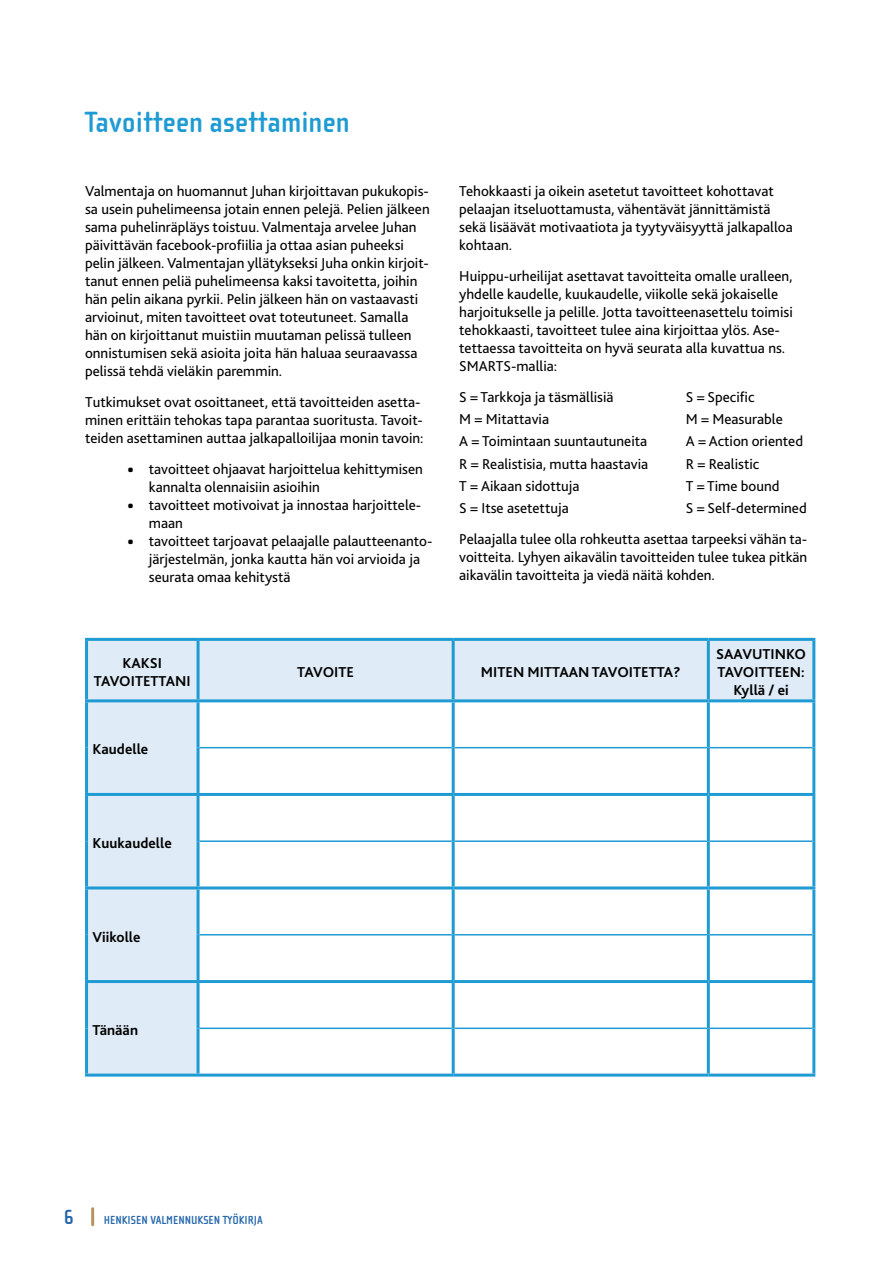
<style>
.page{position:relative;width:893px;height:1263px;background:#fff}
.page>*{position:absolute;margin:0;border:0;box-sizing:border-box;transform-origin:0 0}
.t1{font:700 30px "Cholla Sans OT";color:#1f9bd3}
.t2{font:700 21px "Cholla Sans OT";color:#2567ac}
.t3{font:15px/18px "Bliss 2";color:#000}
.t4{font:700 15px/18px "Bliss 2";color:#000;text-align:center}
.t5{font:700 12px "Cholla Sans OT";color:#2567ac}
.s1{font-family:"Cholla Wide OT"}
</style>
<div class="page">
<hr style="left:91px;top:1209px;width:3px;height:16px;background:#b7945e">
<svg style="left:88px;top:641px;width:724px;height:432px"></svg>
<hr style="left:200px;top:747px;width:252px;height:1px;background:#1f9bd3">
<hr style="left:455px;top:747px;width:252px;height:1px;background:#1f9bd3">
<hr style="left:710px;top:747px;width:102px;height:1px;background:#1f9bd3">
<hr style="left:200px;top:840px;width:252px;height:2px;background:#1f9bd3">
<hr style="left:455px;top:840px;width:252px;height:2px;background:#1f9bd3">
<hr style="left:710px;top:840px;width:102px;height:2px;background:#1f9bd3">
<hr style="left:200px;top:934px;width:252px;height:1px;background:#1f9bd3">
<hr style="left:455px;top:934px;width:252px;height:1px;background:#1f9bd3">
<hr style="left:710px;top:934px;width:102px;height:1px;background:#1f9bd3">
<hr style="left:200px;top:1027px;width:252px;height:2px;background:#1f9bd3">
<hr style="left:455px;top:1027px;width:252px;height:2px;background:#1f9bd3">
<hr style="left:710px;top:1027px;width:102px;height:2px;background:#1f9bd3">
<hr style="left:85px;top:638px;width:113px;height:3px;background:#1f9bd3">
<hr style="left:85px;top:641px;width:3px;height:58px;background:#1f9bd3">
<hr style="left:198px;top:638px;width:255px;height:3px;background:#1f9bd3">
<hr style="left:453px;top:638px;width:255px;height:3px;background:#1f9bd3">
<hr style="left:708px;top:638px;width:107px;height:3px;background:#1f9bd3">
<hr style="left:812px;top:641px;width:3px;height:58px;background:#1f9bd3">
<hr style="left:85px;top:702px;width:3px;height:46px;background:#1f9bd3">
<hr style="left:85px;top:748px;width:3px;height:45px;background:#1f9bd3">
<hr style="left:812px;top:702px;width:3px;height:46px;background:#1f9bd3">
<hr style="left:812px;top:748px;width:3px;height:45px;background:#1f9bd3">
<hr style="left:85px;top:796px;width:3px;height:45px;background:#1f9bd3">
<hr style="left:85px;top:841px;width:3px;height:45px;background:#1f9bd3">
<hr style="left:812px;top:796px;width:3px;height:45px;background:#1f9bd3">
<hr style="left:812px;top:841px;width:3px;height:45px;background:#1f9bd3">
<hr style="left:85px;top:889px;width:3px;height:46px;background:#1f9bd3">
<hr style="left:85px;top:935px;width:3px;height:45px;background:#1f9bd3">
<hr style="left:812px;top:889px;width:3px;height:46px;background:#1f9bd3">
<hr style="left:812px;top:935px;width:3px;height:45px;background:#1f9bd3">
<hr style="left:85px;top:983px;width:3px;height:45px;background:#1f9bd3">
<hr style="left:85px;top:1028px;width:3px;height:45px;background:#1f9bd3">
<hr style="left:85px;top:1073px;width:113px;height:3px;background:#1f9bd3">
<hr style="left:812px;top:983px;width:3px;height:45px;background:#1f9bd3">
<hr style="left:812px;top:1028px;width:3px;height:45px;background:#1f9bd3">
<hr style="left:198px;top:1073px;width:255px;height:3px;background:#1f9bd3">
<hr style="left:453px;top:1073px;width:255px;height:3px;background:#1f9bd3">
<hr style="left:708px;top:1073px;width:107px;height:3px;background:#1f9bd3">
<hr style="left:197px;top:641px;width:3px;height:58px;background:#1f9bd3">
<hr style="left:85px;top:699px;width:113px;height:3px;background:#1f9bd3">
<hr style="left:452px;top:641px;width:3px;height:58px;background:#1f9bd3">
<hr style="left:198px;top:699px;width:255px;height:3px;background:#1f9bd3">
<hr style="left:707px;top:641px;width:3px;height:58px;background:#1f9bd3">
<hr style="left:453px;top:699px;width:255px;height:3px;background:#1f9bd3">
<hr style="left:708px;top:699px;width:107px;height:3px;background:#1f9bd3">
<hr style="left:197px;top:702px;width:3px;height:46px;background:#1f9bd3">
<hr style="left:197px;top:748px;width:3px;height:45px;background:#1f9bd3">
<hr style="left:85px;top:793px;width:113px;height:3px;background:#1f9bd3">
<hr style="left:197px;top:796px;width:3px;height:45px;background:#1f9bd3">
<hr style="left:197px;top:841px;width:3px;height:45px;background:#1f9bd3">
<hr style="left:85px;top:886px;width:113px;height:3px;background:#1f9bd3">
<hr style="left:197px;top:889px;width:3px;height:46px;background:#1f9bd3">
<hr style="left:197px;top:935px;width:3px;height:45px;background:#1f9bd3">
<hr style="left:85px;top:980px;width:113px;height:3px;background:#1f9bd3">
<hr style="left:197px;top:983px;width:3px;height:45px;background:#1f9bd3">
<hr style="left:197px;top:1028px;width:3px;height:45px;background:#1f9bd3">
<hr style="left:452px;top:702px;width:3px;height:46px;background:#1f9bd3">
<hr style="left:707px;top:702px;width:3px;height:46px;background:#1f9bd3">
<hr style="left:452px;top:748px;width:3px;height:45px;background:#1f9bd3">
<hr style="left:707px;top:748px;width:3px;height:45px;background:#1f9bd3">
<hr style="left:452px;top:796px;width:3px;height:45px;background:#1f9bd3">
<hr style="left:707px;top:796px;width:3px;height:45px;background:#1f9bd3">
<hr style="left:452px;top:841px;width:3px;height:45px;background:#1f9bd3">
<hr style="left:707px;top:841px;width:3px;height:45px;background:#1f9bd3">
<hr style="left:452px;top:889px;width:3px;height:46px;background:#1f9bd3">
<hr style="left:707px;top:889px;width:3px;height:46px;background:#1f9bd3">
<hr style="left:452px;top:935px;width:3px;height:45px;background:#1f9bd3">
<hr style="left:707px;top:935px;width:3px;height:45px;background:#1f9bd3">
<hr style="left:452px;top:983px;width:3px;height:45px;background:#1f9bd3">
<hr style="left:707px;top:983px;width:3px;height:45px;background:#1f9bd3">
<hr style="left:452px;top:1028px;width:3px;height:45px;background:#1f9bd3">
<hr style="left:707px;top:1028px;width:3px;height:45px;background:#1f9bd3">
<hr style="left:198px;top:793px;width:255px;height:3px;background:#1f9bd3">
<hr style="left:453px;top:793px;width:255px;height:3px;background:#1f9bd3">
<hr style="left:708px;top:793px;width:107px;height:3px;background:#1f9bd3">
<hr style="left:198px;top:886px;width:255px;height:3px;background:#1f9bd3">
<hr style="left:453px;top:886px;width:255px;height:3px;background:#1f9bd3">
<hr style="left:708px;top:886px;width:107px;height:3px;background:#1f9bd3">
<hr style="left:198px;top:980px;width:255px;height:3px;background:#1f9bd3">
<hr style="left:453px;top:980px;width:255px;height:3px;background:#1f9bd3">
<hr style="left:708px;top:980px;width:107px;height:3px;background:#1f9bd3">
<h1 class="t1" style="left:85px;top:106px;width:266px">Tavoitteen asettaminen</h1>
<p class="t3" style="left:85px;top:182px;width:346px">Valmentaja on huomannut Juhan kirjoittavan pukukopis&shy;sa usein puhelimeensa jotain ennen pelejä. Pelien jälkeen sama puhelinräpläys toistuu. Valmentaja arvelee Juhan päivittävän facebook-profiilia ja ottaa asian puheeksi pelin jälkeen. Valmentajan yllätykseksi Juha onkin kirjoit&shy;tanut ennen peliä puhelimeensa kaksi tavoitetta, joihin hän pelin aikana pyrkii. Pelin jälkeen hän on vastaavasti arvioinut, miten tavoitteet ovat toteutuneet. Samalla hän on kirjoittanut muistiin muutaman pelissä tulleen onnistumisen sekä asioita joita hän haluaa seuraavassa pelissä tehdä vieläkin paremmin.</p>
<p class="t3" style="left:85px;top:393px;width:340px">Tutkimukset ovat osoittaneet, että tavoitteiden asetta&shy;minen erittäin tehokas tapa parantaa suoritusta. Tavoit&shy;teiden asettaminen auttaa jalkapalloilijaa monin tavoin:</p>
<p class="t3" style="left:149px;top:459px;width:276px;text-indent:-21px"><span class="s1">•</span> tavoitteet ohjaavat harjoittelua kehittymisen kannalta olennaisiin asioihin</p>
<p class="t3" style="left:149px;top:495px;width:274px;text-indent:-21px"><span class="s1">•</span> tavoitteet motivoivat ja innostaa harjoittele&shy;maan</p>
<p class="t3" style="left:149px;top:531px;width:285px;text-indent:-21px"><span class="s1">•</span> tavoitteet tarjoavat pelaajalle palautteenanto&shy;järjestelmän, jonka kautta hän voi arvioida ja seurata omaa kehitystä</p>
<p class="t3" style="left:459px;top:182px;width:335px">Tehokkaasti ja oikein asetetut tavoitteet kohottavat pelaajan itseluottamusta, vähentävät jännittämistä sekä lisäävät motivaatiota ja tyytyväisyyttä jalkapalloa kohtaan.</p>
<p class="t3" style="left:459px;top:267px;width:335px">Huippu-urheilijat asettavat tavoitteita omalle uralleen, yhdelle kaudelle, kuukaudelle, viikolle sekä jokaiselle harjoitukselle ja pelille. Jotta tavoitteenasettelu toimisi tehokkaasti, tavoitteet tulee aina kirjoittaa ylös. Ase&shy;tettaessa tavoitteita on hyvä seurata alla kuvattua ns.<br>SMARTS-mallia:</p>
<p class="t3" style="left:459px;top:387px;width:156px">S = Tarkkoja ja täsmällisiä</p>
<p class="t3" style="left:686px;top:387px;width:70px">S = Specific</p>
<p class="t3" style="left:459px;top:410px;width:91px">M = Mitattavia</p>
<p class="t3" style="left:686px;top:410px;width:99px">M = Measurable</p>
<p class="t3" style="left:459px;top:432px;width:190px">A = Toimintaan suuntautuneita</p>
<p class="t3" style="left:686px;top:432px;width:119px">A = Action oriented</p>
<p class="t3" style="left:459px;top:454px;width:191px">R = Realistisia, mutta haastavia</p>
<p class="t3" style="left:686px;top:454px;width:75px">R = Realistic</p>
<p class="t3" style="left:459px;top:476px;width:122px">T = Aikaan sidottuja</p>
<p class="t3" style="left:686px;top:476px;width:95px">T = Time bound</p>
<p class="t3" style="left:459px;top:499px;width:111px">S = Itse asetettuja</p>
<p class="t3" style="left:459px;top:492px;width:350px;line-height:30.8px;text-align:right">S = Self-determined<br>Pelaajalla tulee olla rohkeutta asettaa tarpeeksi vähän ta-</p>
<p class="t3" style="left:459px;top:547px;width:350px">voitteita. Lyhyen aikavälin tavoitteiden tulee tukea pitkän aikavälin tavoitteita ja viedä näitä kohden.</p>
<p class="t4" style="left:94px;top:653px;width:98px">Kaksi tavoitettan i</p>
<p class="t4" style="left:297px;top:662px;width:9px">TAVOITE</p>
<p class="t4" style="left:481px;top:662px;width:68px">MITEN MITTAA</p>
<p class="t4" style="left:578px;top:662px;width:23px">N TAVOITETTA</p>
<p class="t4" style="left:673px;top:662px;width:9px">?</p>
<p class="t4" style="left:93px;top:740px;width:57px">Kaudelle</p>
<p class="t4" style="left:93px;top:833px;width:81px">Kuukaudelle</p>
<p class="t4" style="left:93px;top:927px;width:50px">Viikolle</p>
<p class="t4" style="left:93px;top:1021px;width:47px">Tänään</p>
<p class="t4" style="left:716px;top:644px;width:10px">SAAV</p>
<p class="t4" style="left:752px;top:644px;width:54px">UTI NKO</p>
<p class="t4" style="left:717px;top:662px;width:9px">TAVOITTEE</p>
<p class="t4" style="left:790px;top:662px;width:16px">N:</p>
<p class="t4" style="left:733px;top:680px;width:57px">Kyllä / ei</p>
<h2 class="t2" style="left:64px;top:1205px;width:11px">6</h2>
<p class="t5" style="left:104px;top:1213px;width:160px">HENKISEN VALMENNUKSEN TYÖKIRJA</p>
</div>
